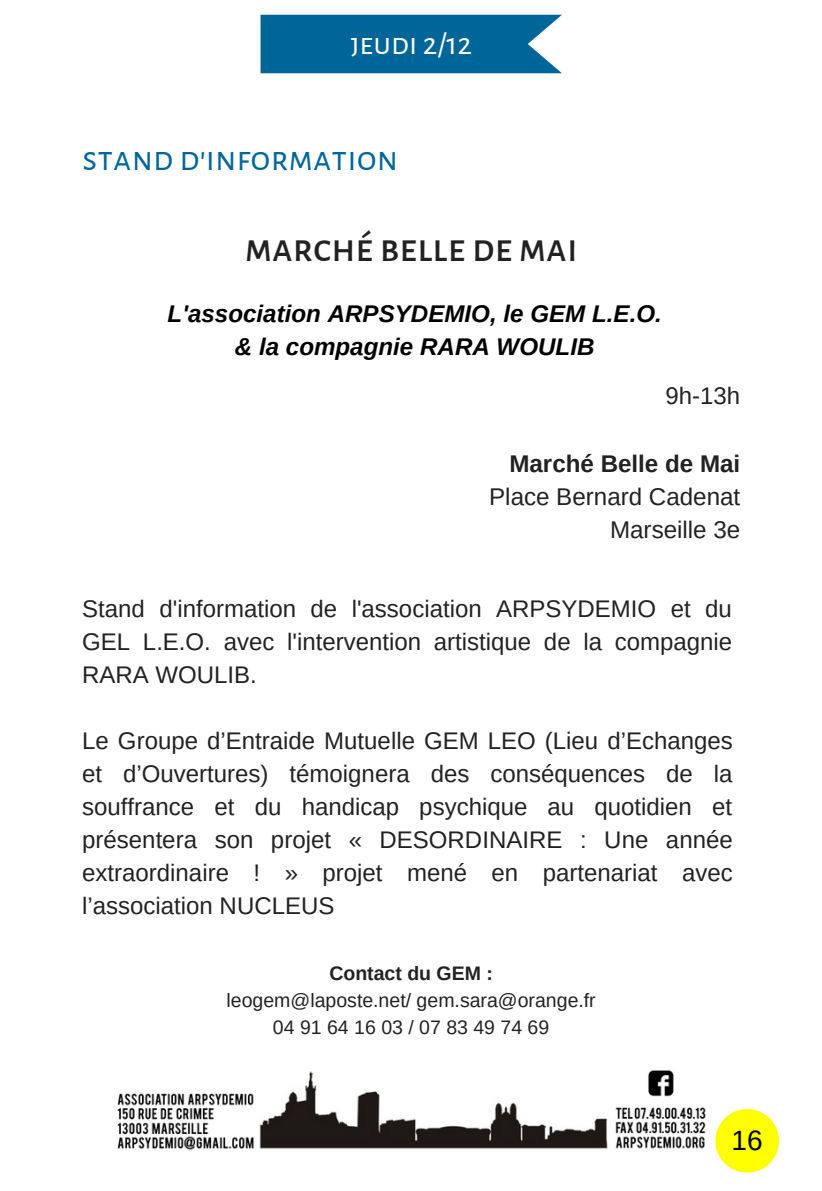
<style>
.page{position:relative;width:822px;height:1191px;background:#fff}
.page>*{position:absolute;margin:0;border:0;box-sizing:border-box;transform-origin:0 0}
.t1{font:500 40px "Alegreya Sans SC";color:#222}
.t2{font:36px "Alegreya Sans SC";color:#069}
.t3{font:32px "Alegreya Sans SC";color:#fff}
.t4{font:28px "Arimo";color:#000}
.t5{font:italic 700 24.2px/33px "Arimo";color:#000;text-align:center}
.t6{font:24.2px/33px "Arimo";color:#222;text-align:right}
.t7{font:700 24.2px "Arimo";color:#222}
.t8{font:24px/33px "Arimo";color:#222;text-align:justify}
.t9{font:19.6px/27px "Arimo";color:#222;text-align:center}
.t10{font:700 19.6px "Arimo";color:#222}
</style>
<div class="page">
<div style="left:261px;top:15px;width:301px;height:58px;background:#069"></div>
<svg style="left:715px;top:1109px;width:64px;height:64px"></svg>
<img style="left:117px;top:1070px;width:589px;height:80px">
<h3 class="t3" style="left:350px;top:28px;width:123px">jeudi 2/12</h3>
<h2 class="t2" style="left:82px;top:141px;width:317px">stand d'information</h2>
<h1 class="t1" style="left:245px;top:229px;width:334px">marché belle de mai</h1>
<p class="t5" style="left:168px;top:297px;width:496px">L'association ARPSYDEMIO, le GEM L.E.O. &amp; la compagnie RARA WOULIB</p>
<p class="t8" style="left:666px;top:379px;width:76px">9h-13h</p>
<p class="t7" style="left:509px;top:450px;width:232px">Marché Belle de Mai</p>
<p class="t6" style="left:489px;top:480px;width:253px">Place Bernard Cadenat<br>Marseille 3e</p>
<p class="t8" style="left:82px;top:592px;width:651px">Stand d'information de l'association ARPSYDEMIO et du GEL L.E.O. avec l'intervention artistique de la compagnie RARA WOULIB.</p>
<p class="t8" style="left:82px;top:725px;width:652px">Le Groupe d’Entraide Mutuelle GEM LEO (Lieu d’Echanges et d’Ouvertures) témoignera des conséquences de la souffrance et du handicap psychique au quotidien et présentera son projet « DESORDINAIRE : Une année extraordinaire ! » projet mené en partenariat avec l’association NUCLEUS</p>
<p class="t10" style="left:329px;top:962px;width:165px">Contact du GEM :</p>
<p class="t9" style="left:227px;top:986px;width:371px">leogem@laposte.net/ gem.sara@orange.fr<br>04 91 64 16 03 / 07 83 49 74 69</p>
<p class="t4" style="left:732px;top:1125px;width:33px">16</p>
</div>
